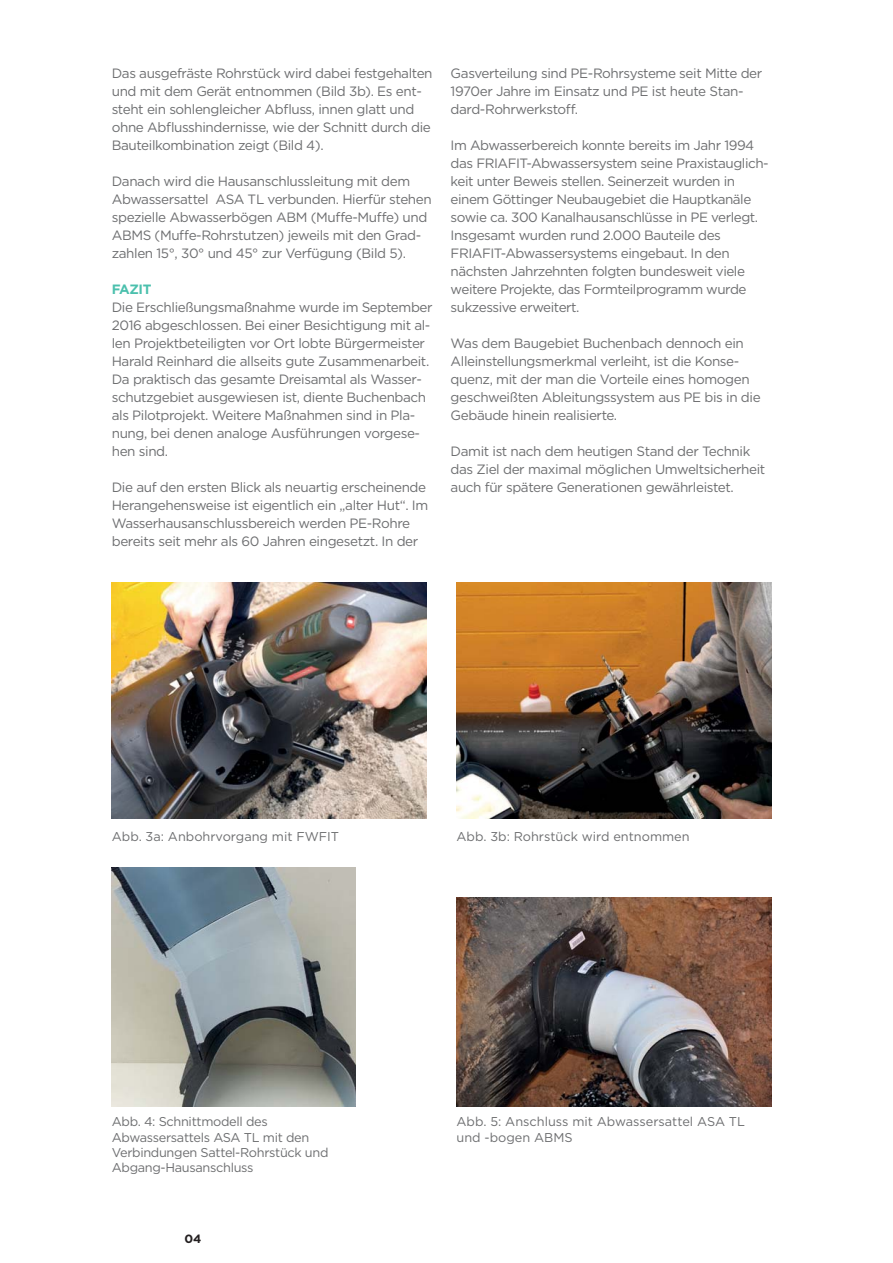
<style>
.page{position:relative;width:893px;height:1263px;background:#fff}
.page>*{position:absolute;margin:0;border:0;box-sizing:border-box;transform-origin:0 0}
.t1{font:13.5px/18px "Gotham";letter-spacing:-.03em;color:#6d6e70}
.t2{font:700 13.5px "Gotham";letter-spacing:-.03em;color:#4bc0ad}
.t3{font:12.75px/15.3px "Gotham";color:#6d6e70}
.t4{font:12.75px/15.3px "Gotham";letter-spacing:-.025em;color:#6d6e70}
.t5{font:700 12px "Gotham";color:#231f20}
</style>
<div class="page">
<img style="left:112px;top:582px;width:315px;height:236px">
<img style="left:456px;top:583px;width:315px;height:236px">
<img style="left:456px;top:897px;width:315px;height:209px">
<img style="left:112px;top:868px;width:244px;height:238px">
<p class="t1" style="left:112px;top:65px;width:322px">Das ausgefräste Rohrstück wird dabei festgehalten und mit dem Gerät entnommen (Bild 3b). Es ent&shy;steht ein sohlengleicher Abfluss, innen glatt und ohne Abflusshindernisse, wie der Schnitt durch die Bauteilkombination zeigt (Bild 4).</p>
<p class="t1" style="left:112px;top:173px;width:321px">Danach wird die Hausanschlussleitung mit dem Abwassersattel ASA TL verbunden. Hierfür stehen spezielle Abwasserbögen ABM (Muffe-Muffe) und ABMS (Muffe-Rohrstutzen) jeweils mit den Grad&shy;zahlen 15°, 30° und 45° zur Verfügung (Bild 5).</p>
<p class="t2" style="left:112px;top:281px;width:41px">FAZIT</p>
<p class="t1" style="left:112px;top:299px;width:322px">Die Erschließungsmaßnahme wurde im September 2016 abgeschlossen. Bei einer Besichtigung mit al&shy;len Projektbeteiligten vor Ort lobte Bürgermeister Harald Reinhard die allseits gute Zusammenarbeit.<br>Da praktisch das gesamte Dreisamtal als Wasser&shy;schutzgebiet ausgewiesen ist, diente Buchenbach als Pilotprojekt. Weitere Maßnahmen sind in Pla&shy;nung, bei denen analoge Ausführungen vorgese&shy;hen sind.</p>
<p class="t1" style="left:112px;top:479px;width:318px">Die auf den ersten Blick als neuartig erscheinende Herangehensweise ist eigentlich ein „alter Hut“. Im Wasserhausanschlussbereich werden PE-Rohre bereits seit mehr als 60 Jahren eingesetzt. In der</p>
<p class="t1" style="left:451px;top:65px;width:313px">Gasverteilung sind PE-Rohrsysteme seit Mitte der<br>1970er Jahre im Einsatz und PE ist heute Stan&shy;dard-Rohrwerkstoff.</p>
<p class="t1" style="left:451px;top:137px;width:320px">Im Abwasserbereich konnte bereits im Jahr 1994 das FRIAFIT-Abwassersystem seine Praxistauglich&shy;keit unter Beweis stellen. Seinerzeit wurden in einem Göttinger Neubaugebiet die Hauptkanäle sowie ca. 300 Kanalhausanschlüsse in PE verlegt.<br>Insgesamt wurden rund 2.000 Bauteile des FRIAFIT-Abwassersystems eingebaut. In den nächsten Jahrzehnten folgten bundesweit viele weitere Projekte, das Formteilprogramm wurde sukzessive erweitert.</p>
<p class="t1" style="left:451px;top:335px;width:311px">Was dem Baugebiet Buchenbach dennoch ein Alleinstellungsmerkmal verleiht, ist die Konse&shy;quenz, mit der man die Vorteile eines homogen geschweißten Ableitungssystem aus PE bis in die Gebäude hinein realisierte.</p>
<p class="t1" style="left:451px;top:443px;width:316px">Damit ist nach dem heutigen Stand der Technik das Ziel der maximal möglichen Umweltsicherheit auch für spätere Generationen gewährleistet.</p>
<p class="t3" style="left:112px;top:830px;width:229px">Abb. 3a: Anbohrvorgang mit FWFIT</p>
<p class="t3" style="left:456px;top:830px;width:235px">Abb. 3b: Rohrstück wird entnommen</p>
<p class="t4" style="left:112px;top:1115px;width:218px">Abb. 4: Schnittmodell des<br>Abwassersattels ASA TL mit den<br>Verbindungen Sattel-Rohrstück und<br>Abgang-Hausanschluss</p>
<p class="t5" style="left:184px;top:1232px;width:19px">04</p>
<p class="t3" style="left:456px;top:1115px;width:290px">Abb. 5: Anschluss mit Abwassersattel ASA TL und -bogen ABMS</p>
</div>
